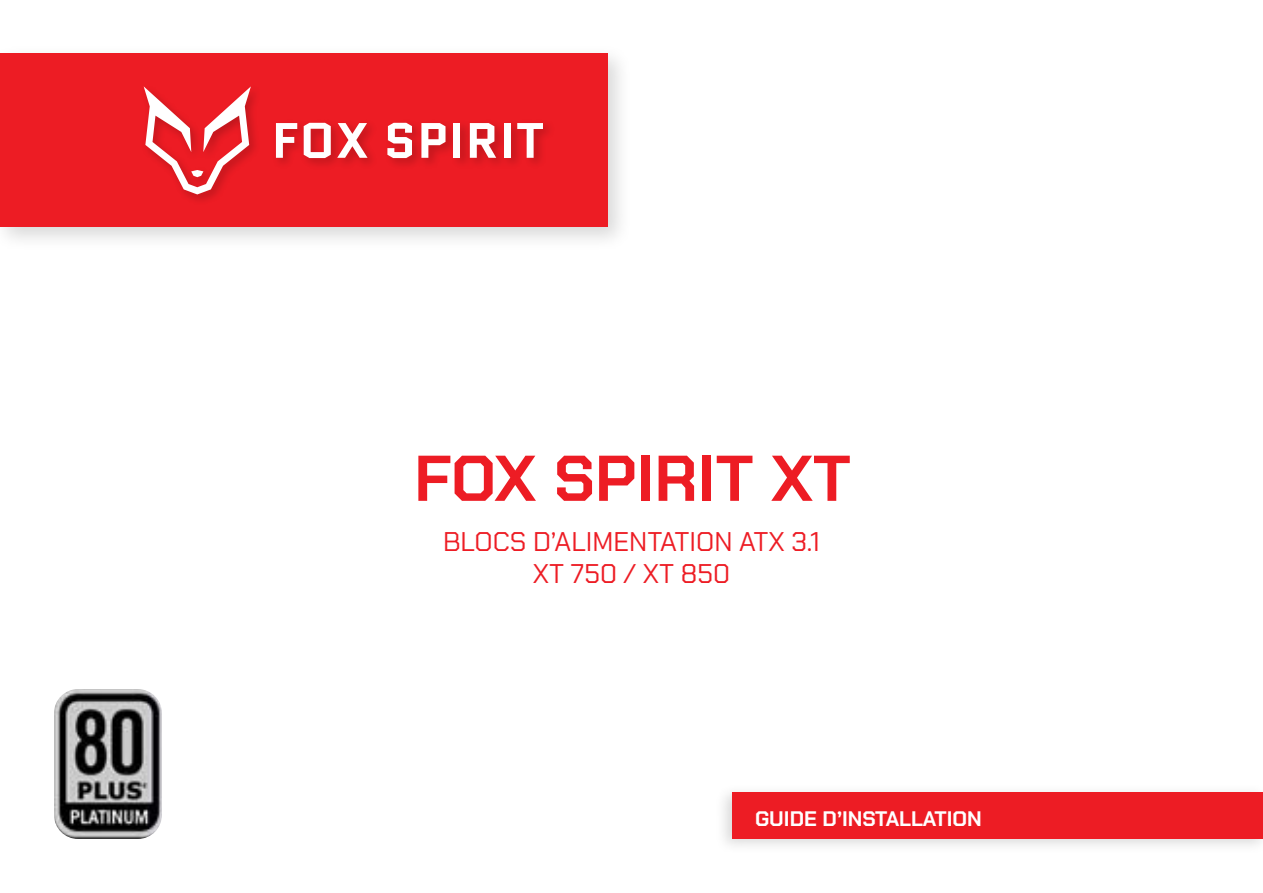
<style>
.page{position:relative;width:1263px;height:893px;background:#fff}
.page>*{position:absolute;margin:0;border:0;box-sizing:border-box;transform-origin:0 0}
.t1{font:700 64.5px "Chakra Petch";color:#ed1c24}
.t2{font:27px/31.5px "Chakra Petch";color:#ed1c24;text-align:center}
.t3{font:700 21px "Chakra Petch";color:#fff}
</style>
<div class="page">
<img style="left:54px;top:689px;width:108px;height:150px">
<div style="left:0;top:43px;width:632px;height:209px;background:#000;opacity:.15"></div>
<div style="left:0;top:53px;width:608px;height:174px;background:#ed1c24"></div>
<div style="left:140px;top:83px;width:415px;height:124px;background:#000;opacity:.2"></div>
<svg style="left:276px;top:123px;width:21px;height:35px"></svg>
<svg style="left:304px;top:123px;width:27px;height:35px"></svg>
<svg style="left:337px;top:123px;width:31px;height:35px"></svg>
<svg style="left:387px;top:123px;width:25px;height:35px"></svg>
<svg style="left:421px;top:123px;width:24px;height:35px"></svg>
<div style="left:453px;top:123px;width:7px;height:35px;background:#fff"></div>
<svg style="left:470px;top:123px;width:26px;height:35px"></svg>
<div style="left:504px;top:123px;width:7px;height:35px;background:#fff"></div>
<svg style="left:517px;top:123px;width:26px;height:35px"></svg>
<svg style="left:144px;top:86px;width:107px;height:108px"></svg>
<div style="left:715px;top:784px;width:548px;height:72px;background:#000;opacity:.15"></div>
<div style="left:732px;top:792px;width:531px;height:47px;background:#ed1c24"></div>
<h1 class="t1" style="left:414px;top:441px;width:438px">FOX SPIRIT XT</h1>
<p class="t2" style="left:443px;top:526px;width:378px">BLOCS D’ALIMENTATION ATX 3.1<br>XT 750 / XT 850</p>
<p class="t3" style="left:755px;top:807px;width:228px">GUIDE D’INSTALLATION</p>
</div>
